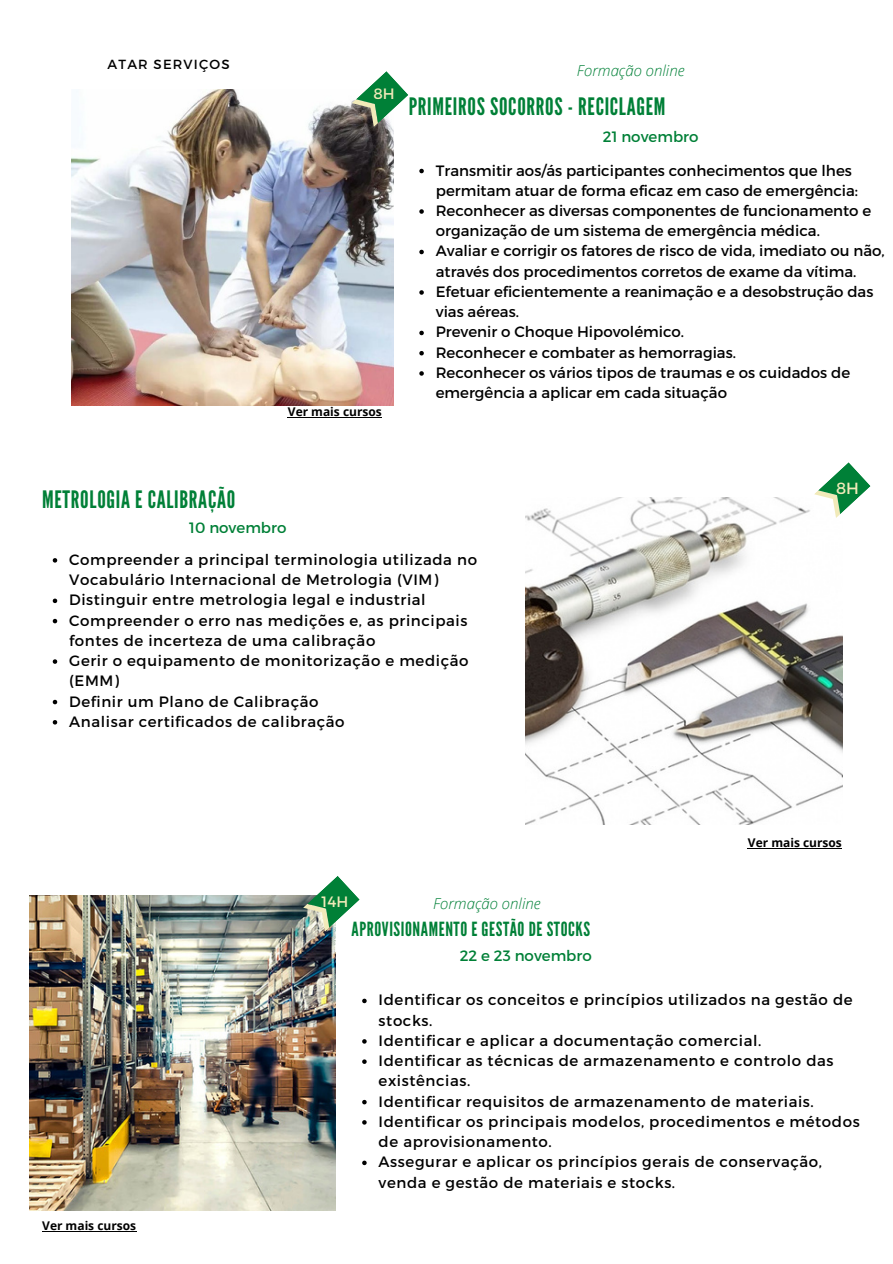
<style>
.page{position:relative;width:893px;height:1264px;background:#fff}
.page>*{position:absolute;margin:0;border:0;box-sizing:border-box;transform-origin:0 0}
.t1{font:24px "League Gothic";letter-spacing:.03em;color:#008037}
.t2{font:19.5px "League Gothic";letter-spacing:.03em;color:#008037}
.t3{font:16.2px "Montserrat";color:#f1eab9}
.t4{font:15px/20.2px "Montserrat";letter-spacing:.04em;color:#000}
.t5{font:15px/20.2px "Montserrat";color:#000}
.t6{font:15px "Montserrat";color:#008037}
.t7{font:italic 300 15px "Open Sans";color:#008037}
.t8{font:15px "Montserrat";color:#f1eab9}
.t9{font:13.2px "Montserrat";letter-spacing:.09em;color:#000}
.t10{font:700 12px "Open Sans";color:#000}
</style>
<div class="page">
<img style="left:72px;top:89px;width:321px;height:316px">
<img style="left:525px;top:497px;width:317px;height:327px">
<img style="left:29px;top:895px;width:306px;height:315px">
<svg style="left:303px;top:876px;width:57px;height:55px"></svg>
<svg style="left:352px;top:71px;width:56px;height:56px"></svg>
<svg style="left:813px;top:462px;width:57px;height:56px"></svg>
<svg style="left:419px;top:169px;width:5px;height:4px"></svg>
<svg style="left:419px;top:209px;width:5px;height:5px"></svg>
<svg style="left:419px;top:250px;width:5px;height:4px"></svg>
<svg style="left:419px;top:290px;width:5px;height:5px"></svg>
<svg style="left:419px;top:331px;width:5px;height:4px"></svg>
<svg style="left:419px;top:351px;width:5px;height:4px"></svg>
<svg style="left:419px;top:371px;width:5px;height:5px"></svg>
<svg style="left:53px;top:558px;width:4px;height:4px"></svg>
<svg style="left:53px;top:598px;width:4px;height:5px"></svg>
<svg style="left:53px;top:619px;width:4px;height:4px"></svg>
<svg style="left:53px;top:659px;width:4px;height:5px"></svg>
<svg style="left:53px;top:699px;width:4px;height:5px"></svg>
<svg style="left:53px;top:720px;width:4px;height:4px"></svg>
<svg style="left:362px;top:998px;width:4px;height:5px"></svg>
<svg style="left:362px;top:1039px;width:4px;height:4px"></svg>
<svg style="left:362px;top:1059px;width:4px;height:4px"></svg>
<svg style="left:362px;top:1099px;width:4px;height:5px"></svg>
<svg style="left:362px;top:1120px;width:4px;height:4px"></svg>
<svg style="left:362px;top:1160px;width:4px;height:5px"></svg>
<hr style="left:42px;top:1230px;width:94px;height:1px;background:#000">
<hr style="left:288px;top:417px;width:94px;height:1px;background:#000">
<hr style="left:747px;top:847px;width:94px;height:1px;background:#000">
<p class="t9" style="left:107px;top:56px;width:124px">ATAR SERVIÇOS</p>
<p class="t8" style="left:373px;top:84px;width:23px">8H</p>
<p class="t10" style="left:288px;top:403px;width:95px">Ver mais cursos</p>
<p class="t7" style="left:577px;top:60px;width:109px">Formação online</p>
<h1 class="t1" style="left:409px;top:93px;width:258px">PRIMEIROS SOCORROS - RECICLAGEM</h1>
<p class="t6" style="left:603px;top:127px;width:97px">21 novembro</p>
<p class="t5" style="left:436px;top:159px;width:450px">Transmitir aos/ás participantes conhecimentos que lhes permitam atuar de forma eficaz em caso de emergência:<br>Reconhecer as diversas componentes de funcionamento e organização de um sistema de emergência médica.<br>Avaliar e corrigir os fatores de risco de vida, imediato ou não, através dos procedimentos corretos de exame da vítima.<br>Efetuar eficientemente a reanimação e a desobstrução das vias aéreas.<br>Prevenir o Choque Hipovolémico.<br>Reconhecer e combater as hemorragias.<br>Reconhecer os vários tipos de traumas e os cuidados de emergência a aplicar em cada situação</p>
<h1 class="t1" style="left:42px;top:486px;width:194px">METROLOGIA E CALIBRAÇÃO</h1>
<p class="t6" style="left:189px;top:517px;width:99px">10 novembro</p>
<p class="t3" style="left:836px;top:477px;width:24px">8H</p>
<p class="t4" style="left:69px;top:548px;width:409px">Compreender a principal terminologia utilizada no Vocabulário Internacional de Metrologia (VIM)<br>Distinguir entre metrologia legal e industrial Compreender o erro nas medições e, as principais fontes de incerteza de uma calibração<br>Gerir o equipamento de monitorização e medição (EMM)<br>Definir um Plano de Calibração<br>Analisar certificados de calibração</p>
<p class="t8" style="left:321px;top:891px;width:28px">14H</p>
<p class="t7" style="left:433px;top:893px;width:109px">Formação online</p>
<h2 class="t2" style="left:351px;top:917px;width:240px">APROVISIONAMENTO E GESTÃO DE STOCKS</h2>
<p class="t6" style="left:459px;top:946px;width:133px">22 e 23 novembro</p>
<p class="t10" style="left:747px;top:834px;width:95px">Ver mais cursos</p>
<p class="t10" style="left:42px;top:1216px;width:95px">Ver mais cursos</p>
<p class="t4" style="left:378px;top:989px;width:482px">Identificar os conceitos e princípios utilizados na gestão de stocks.<br>Identificar e aplicar a documentação comercial.<br>Identificar as técnicas de armazenamento e controlo das existências.<br>Identificar requisitos de armazenamento de materiais.<br>Identificar os principais modelos, procedimentos e métodos de aprovisionamento.<br>Assegurar e aplicar os princípios gerais de conservação, venda e gestão de materiais e stocks.</p>
</div>
